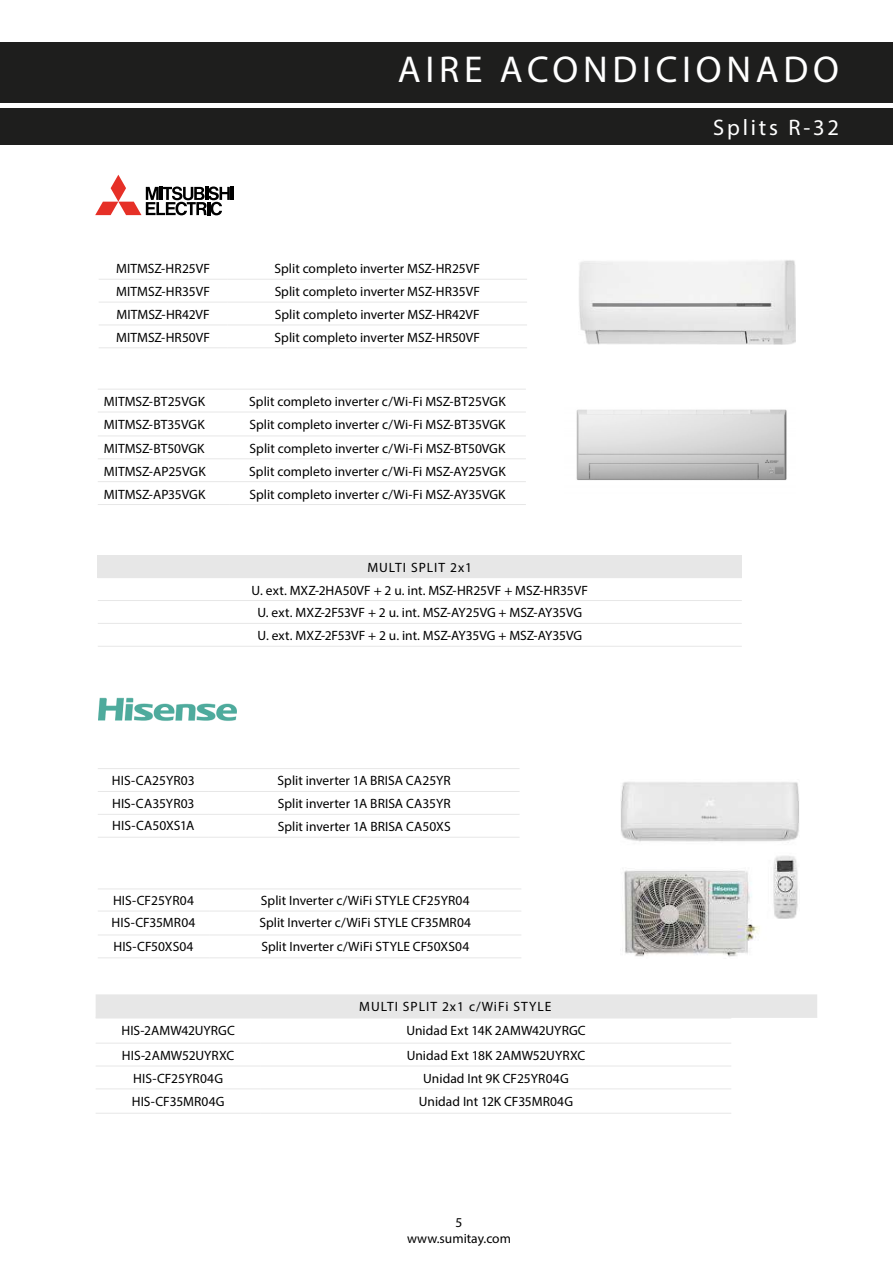
<style>
.page{position:relative;width:893px;height:1263px;background:#fff}
.page>*{position:absolute;margin:0;border:0;box-sizing:border-box;transform-origin:0 0}
.t1{font:37.5px "Myriad Pro";letter-spacing:.125em;color:#fff}
.t2{font:22.5px "Myriad Pro";letter-spacing:.125em;color:#fff}
.t3{font:13.5px/22.8px "Myriad Pro";color:#000;text-align:center}
.t4{font:13.5px "Myriad Pro";letter-spacing:.075em;color:#000}
</style>
<div class="page">
<div style="left:0;top:109px;width:893px;height:36px;background:#1e1e1d"></div>
<div style="left:0;top:43px;width:893px;height:60px;background:#1e1e1d"></div>
<img style="left:579px;top:260px;width:216px;height:84px">
<img style="left:576px;top:409px;width:211px;height:71px">
<svg style="left:95px;top:175px;width:139px;height:40px"></svg>
<img style="left:99px;top:697px;width:138px;height:24px">
<img style="left:621px;top:782px;width:178px;height:175px">
<hr style="left:99px;top:279px;width:129px;height:1px;background:#e7e7e7">
<hr style="left:228px;top:279px;width:299px;height:1px;background:#e7e7e7">
<hr style="left:99px;top:302px;width:129px;height:1px;background:#e7e7e7">
<hr style="left:228px;top:302px;width:299px;height:1px;background:#e7e7e7">
<hr style="left:99px;top:325px;width:129px;height:1px;background:#e7e7e7">
<hr style="left:228px;top:325px;width:299px;height:1px;background:#e7e7e7">
<hr style="left:99px;top:348px;width:129px;height:1px;background:#e7e7e7">
<hr style="left:228px;top:348px;width:299px;height:1px;background:#e7e7e7">
<hr style="left:98px;top:389px;width:131px;height:1px;background:#e7e7e7">
<hr style="left:229px;top:389px;width:297px;height:1px;background:#e7e7e7">
<hr style="left:98px;top:412px;width:131px;height:1px;background:#e7e7e7">
<hr style="left:229px;top:412px;width:297px;height:1px;background:#e7e7e7">
<hr style="left:98px;top:436px;width:131px;height:1px;background:#e7e7e7">
<hr style="left:229px;top:436px;width:297px;height:1px;background:#e7e7e7">
<hr style="left:98px;top:458px;width:131px;height:1px;background:#e7e7e7">
<hr style="left:229px;top:458px;width:297px;height:1px;background:#e7e7e7">
<hr style="left:98px;top:481px;width:131px;height:1px;background:#e7e7e7">
<hr style="left:229px;top:481px;width:297px;height:1px;background:#e7e7e7">
<hr style="left:98px;top:504px;width:131px;height:1px;background:#e7e7e7">
<hr style="left:229px;top:504px;width:297px;height:1px;background:#e7e7e7">
<div style="left:98px;top:555px;width:644px;height:23px;background:#e7e7e7"></div>
<hr style="left:98px;top:600px;width:644px;height:1px;background:#e7e7e7">
<hr style="left:98px;top:623px;width:644px;height:1px;background:#e7e7e7">
<hr style="left:98px;top:646px;width:644px;height:1px;background:#e7e7e7">
<hr style="left:98px;top:768px;width:111px;height:1px;background:#e7e7e7">
<hr style="left:209px;top:768px;width:311px;height:1px;background:#e7e7e7">
<hr style="left:98px;top:791px;width:111px;height:1px;background:#e7e7e7">
<hr style="left:209px;top:791px;width:311px;height:1px;background:#e7e7e7">
<hr style="left:98px;top:814px;width:111px;height:1px;background:#e7e7e7">
<hr style="left:209px;top:814px;width:311px;height:1px;background:#e7e7e7">
<hr style="left:98px;top:837px;width:111px;height:1px;background:#e7e7e7">
<hr style="left:209px;top:837px;width:311px;height:1px;background:#e7e7e7">
<hr style="left:98px;top:889px;width:111px;height:1px;background:#e7e7e7">
<hr style="left:209px;top:889px;width:312px;height:1px;background:#e7e7e7">
<hr style="left:98px;top:911px;width:111px;height:1px;background:#e7e7e7">
<hr style="left:209px;top:911px;width:312px;height:1px;background:#e7e7e7">
<hr style="left:98px;top:935px;width:111px;height:1px;background:#e7e7e7">
<hr style="left:209px;top:935px;width:312px;height:1px;background:#e7e7e7">
<hr style="left:98px;top:957px;width:111px;height:1px;background:#e7e7e7">
<hr style="left:209px;top:957px;width:312px;height:1px;background:#e7e7e7">
<div style="left:96px;top:994px;width:721px;height:23px;background:#e7e7e7"></div>
<hr style="left:96px;top:1017px;width:634px;height:1px;background:#e7e7e7">
<hr style="left:730px;top:1017px;width:87px;height:1px;background:#e7e7e7">
<hr style="left:96px;top:1018px;width:165px;height:1px;background:#e7e7e7">
<hr style="left:261px;top:1018px;width:470px;height:1px;background:#e7e7e7">
<hr style="left:96px;top:1043px;width:165px;height:1px;background:#e7e7e7">
<hr style="left:261px;top:1043px;width:470px;height:1px;background:#e7e7e7">
<hr style="left:96px;top:1066px;width:165px;height:1px;background:#e7e7e7">
<hr style="left:261px;top:1066px;width:470px;height:1px;background:#e7e7e7">
<hr style="left:96px;top:1089px;width:165px;height:1px;background:#e7e7e7">
<hr style="left:261px;top:1089px;width:470px;height:1px;background:#e7e7e7">
<hr style="left:96px;top:1113px;width:165px;height:1px;background:#e7e7e7">
<hr style="left:261px;top:1113px;width:470px;height:1px;background:#e7e7e7">
<h1 class="t1" style="left:398px;top:46px;width:442px">AIRE ACONDICIONADO</h1>
<h2 class="t2" style="left:713px;top:113px;width:127px">Splits R-32</h2>
<p class="t3" style="left:116px;top:257px;width:96px">MITMSZ-HR25VF</p>
<p class="t3" style="left:274px;top:257px;width:207px">Split completo inverter MSZ-HR25VF</p>
<p class="t3" style="left:116px;top:280px;width:95px">MITMSZ-HR35VF</p>
<p class="t3" style="left:275px;top:280px;width:207px">Split completo inverter MSZ-HR35VF</p>
<p class="t3" style="left:116px;top:303px;width:95px">MITMSZ-HR42VF</p>
<p class="t3" style="left:275px;top:303px;width:206px">Split completo inverter MSZ-HR42VF</p>
<p class="t3" style="left:116px;top:326px;width:95px">MITMSZ-HR50VF</p>
<p class="t3" style="left:275px;top:326px;width:207px">Split completo inverter MSZ-HR50VF</p>
<p class="t3" style="left:104px;top:390px;width:103px">MITMSZ-BT25VGK</p>
<p class="t3" style="left:249px;top:390px;width:258px">Split completo inverter c/Wi-Fi MSZ-BT25VGK</p>
<p class="t3" style="left:104px;top:413px;width:102px">MITMSZ-BT35VGK</p>
<p class="t3" style="left:249px;top:413px;width:258px">Split completo inverter c/Wi-Fi MSZ-BT35VGK</p>
<p class="t3" style="left:104px;top:437px;width:102px">MITMSZ-BT50VGK</p>
<p class="t3" style="left:250px;top:437px;width:257px">Split completo inverter c/Wi-Fi MSZ-BT50VGK</p>
<p class="t3" style="left:104px;top:459px;width:104px">MITMSZ-AP25VGK</p>
<p class="t3" style="left:249px;top:459px;width:258px">Split completo inverter c/Wi-Fi MSZ-AY25VGK</p>
<p class="t3" style="left:104px;top:482px;width:103px">MITMSZ-AP35VGK</p>
<p class="t3" style="left:249px;top:482px;width:258px">Split completo inverter c/Wi-Fi MSZ-AY35VGK</p>
<p class="t3" style="left:252px;top:555px;width:338px">MULTI SPLIT 2x1<br>U. ext. MXZ-2HA50VF + 2 u. int. MSZ-HR25VF + MSZ-HR35VF U. ext. MXZ-2F53VF + 2 u. int. MSZ-AY25VG + MSZ-AY35VG U. ext. MXZ-2F53VF + 2 u. int. MSZ-AY35VG + MSZ-AY35VG</p>
<p class="t3" style="left:112px;top:769px;width:84px">HIS-CA25YR03</p>
<p class="t3" style="left:278px;top:769px;width:175px">Split inverter 1A BRISA CA25YR</p>
<p class="t3" style="left:112px;top:791px;width:84px">HIS-CA35YR03</p>
<p class="t3" style="left:278px;top:792px;width:174px">Split inverter 1A BRISA CA35YR</p>
<p class="t3" style="left:112px;top:814px;width:84px">HIS-CA50XS1A</p>
<p class="t3" style="left:278px;top:815px;width:174px">Split inverter 1A BRISA CA50XS</p>
<p class="t3" style="left:113px;top:889px;width:82px">HIS-CF25YR04</p>
<p class="t3" style="left:261px;top:889px;width:210px">Split Inverter c/WiFi STYLE CF25YR04</p>
<p class="t3" style="left:112px;top:911px;width:85px">HIS-CF35MR04</p>
<p class="t3" style="left:259px;top:911px;width:213px">Split Inverter c/WiFi STYLE CF35MR04</p>
<p class="t3" style="left:113px;top:935px;width:82px">HIS-CF50XS04</p>
<p class="t3" style="left:261px;top:935px;width:209px">Split Inverter c/WiFi STYLE CF50XS04</p>
<p class="t4" style="left:359px;top:998px;width:194px">MULTI SPLIT 2x1 c/WiFi STYLE</p>
<p class="t3" style="left:121px;top:1019px;width:115px">HIS-2AMW42UYRGC</p>
<p class="t3" style="left:406px;top:1019px;width:181px">Unidad Ext 14K 2AMW42UYRGC</p>
<p class="t3" style="left:122px;top:1044px;width:114px">HIS-2AMW52UYRXC</p>
<p class="t3" style="left:407px;top:1044px;width:180px">Unidad Ext 18K 2AMW52UYRXC</p>
<p class="t3" style="left:133px;top:1067px;width:91px">HIS-CF25YR04G</p>
<p class="t3" style="left:423px;top:1067px;width:147px">Unidad Int 9K CF25YR04G</p>
<p class="t3" style="left:132px;top:1089px;width:94px">HIS-CF35MR04G</p>
<p class="t3" style="left:419px;top:1089px;width:156px">Unidad Int 12K CF35MR04G</p>
<p class="t3" style="left:407px;top:1214px;width:105px;line-height:16.2px">5 www.sumitay.com</p>
</div>
